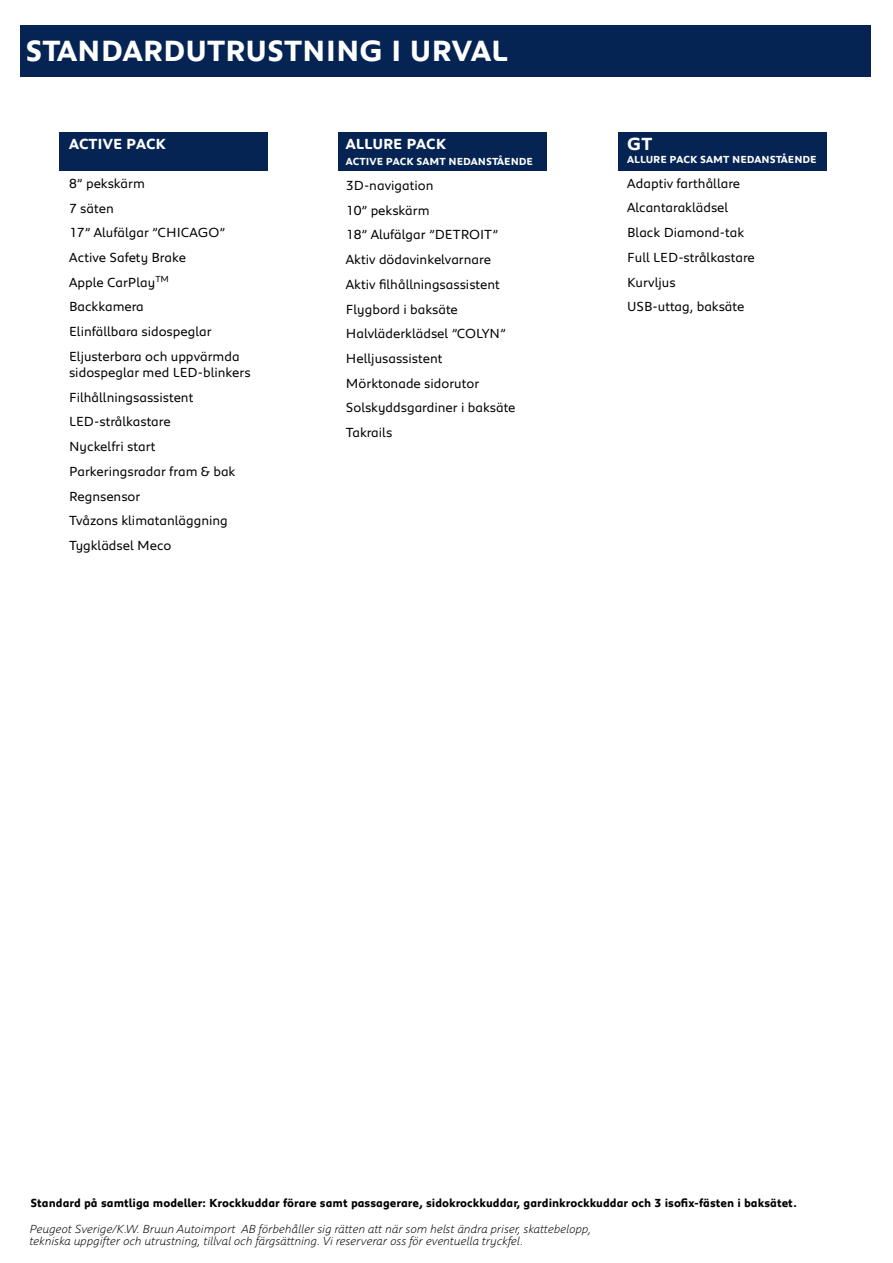
<style>
.page{position:relative;width:893px;height:1263px;background:#fff}
.page>*{position:absolute;margin:0;border:0;box-sizing:border-box;transform-origin:0 0}
.t1{font:700 30px "Peugeot";color:#fff}
.t2{font:700 18px "Peugeot";color:#fff}
.t3{font:700 15px "Peugeot";color:#fff}
.t4{font:13.5px/24.8px "Peugeot";color:#000}
.t5{font:italic 300 12px/12px "Peugeot";color:#000}
.t6{font:700 12px "Peugeot";color:#000}
.t7{font:700 10.5px "Peugeot";color:#fff}
</style>
<div class="page">
<div style="left:60px;top:133px;width:208px;height:38px;background:#052453"></div>
<div style="left:619px;top:133px;width:208px;height:38px;background:#052453"></div>
<div style="left:20px;top:26px;width:851px;height:51px;background:#052453"></div>
<div style="left:338px;top:132px;width:208px;height:39px;background:#052453"></div>
<h1 class="t1" style="left:26px;top:30px;width:484px">STANDARDUTRUSTNING I URVAL</h1>
<p class="t3" style="left:69px;top:133px;width:98px">ACTIVE PACK</p>
<p class="t4" style="left:69px;top:170px;width:172px">8” pekskärm<br>7 säten<br>17” Alufälgar ”CHICAGO”<br>Active Safety Brake<br>Apple CarPlay<sup>TM<br></sup>Backkamera<br>Elinfällbara sidospeglar<br>Eljusterbara och uppvärmda</p>
<p class="t4" style="left:69px;top:359px;width:183px">sidospeglar med LED-blinkers<br>Filhållningsassistent<br>LED-strålkastare<br>Nyckelfri start<br>Parkeringsradar fram &amp; bak<br>Regnsensor<br>Tvåzons klimatanläggning<br>Tygklädsel Meco</p>
<p class="t3" style="left:346px;top:134px;width:102px">ALLURE PACK</p>
<p class="t7" style="left:346px;top:155px;width:189px">ACTIVE PACK SAMT NEDANSTÅENDE</p>
<p class="t4" style="left:346px;top:172px;width:171px">3D-navigation<br>10” pekskärm<br>18” Alufälgar ”DETROIT”<br>Aktiv dödavinkelvarnare<br>Aktiv filhållningsassistent<br>Flygbord i baksäte<br>Halvläderklädsel ”COLYN”<br>Helljusassistent<br>Mörktonade sidorutor<br>Solskyddsgardiner i baksäte<br>Takrails</p>
<h2 class="t2" style="left:627px;top:132px;width:27px">GT</h2>
<p class="t7" style="left:627px;top:152px;width:191px">ALLURE PACK SAMT NEDANSTÅENDE</p>
<p class="t4" style="left:627px;top:170px;width:129px">Adaptiv farthållare<br>Alcantaraklädsel<br>Black Diamond-tak<br>Full LED-strålkastare<br>Kurvljus<br>USB-uttag, baksäte</p>
<p class="t6" style="left:30px;top:1195px;width:768px">Standard på samtliga modeller: Krockkuddar förare samt passagerare, sidokrockkuddar, gardinkrockkuddar och 3 isofix-fästen i baksätet.</p>
<p class="t5" style="left:30px;top:1222px;width:563px">Peugeot Sverige/K.W. Bruun Autoimport AB förbehåller sig rätten att när som helst ändra priser, skattebelopp, tekniska uppgifter och utrustning, tillval och färgsättning. Vi reserverar oss för eventuella tryckfel.</p>
</div>
